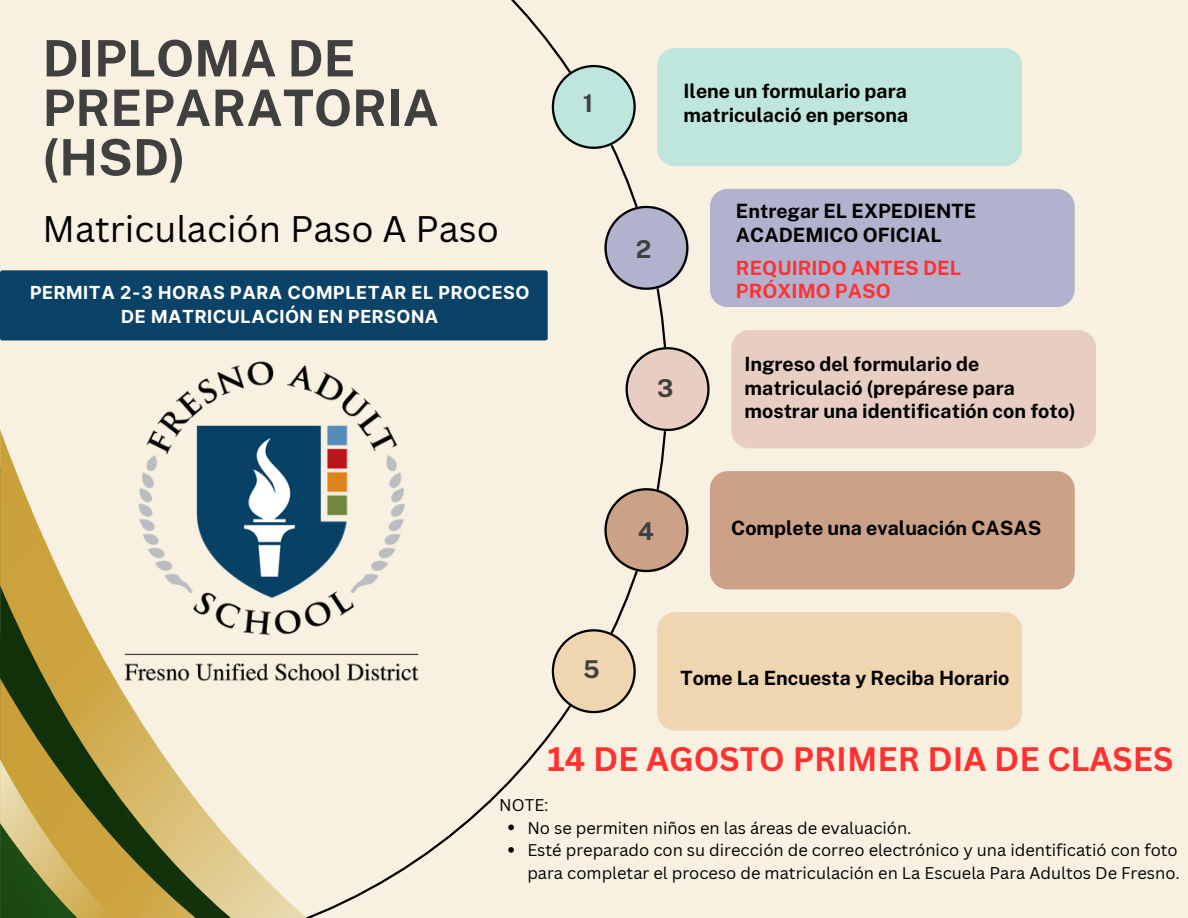
<style>
.page{position:relative;width:1188px;height:918px;background:#f8f1e2}
.page>*{position:absolute;margin:0;border:0;box-sizing:border-box;transform-origin:0 0}
.t1{font:700 50.25px/49.5px "Public Sans";color:#404040}
.t2{font:36px "Canva Sans";color:#000}
.t3{font:700 33px "Canva Sans";color:#ff3131}
.t4{font:700 24.6px "Public Sans";color:#404040}
.t5{font:700 19.65px/23.5px "Public Sans";color:#000}
.t6{font:700 19.65px/23.5px "Public Sans";color:#ff3131}
.t7{font:700 18px/24.8px "Inter";letter-spacing:.03em;color:#fff;text-align:center}
.t8{font:16.5px/22.5px "Canva Sans";color:#000}
</style>
<div class="page">
<div style="left:766px;top:612px;width:256px;height:118px;background:#efd6b1"></div>
<svg style="left:626px;top:347px;width:84px;height:82px"></svg>
<svg style="left:604px;top:206px;width:84px;height:84px"></svg>
<svg style="left:552px;top:65px;width:84px;height:84px"></svg>
<div style="left:766px;top:471px;width:308px;height:118px;background:#cba188"></div>
<div style="left:731px;top:330px;width:365px;height:118px;background:#e7cdc2"></div>
<div style="left:710px;top:189px;width:364px;height:118px;background:#b2b2cf"></div>
<div style="left:657px;top:48px;width:365px;height:118px;background:#bee6dc"></div>
<img style="left:157px;top:361px;width:232px;height:68px">
<div style="left:0;top:270px;width:548px;height:70px;background:#0b4267;border-radius:2px"></div>
<svg style="left:732px;top:471px;width:34px;height:207px;background:#dbba9e"></svg>
<div style="left:732px;top:678px;width:34px;height:53px;background:#efd6b1"></div>
<svg style="left:0;top:429px;width:732px;height:426px"></svg>
<svg style="left:0;top:760px;width:427px;height:158px"></svg>
<svg style="left:508px;top:825px;width:6px;height:5px"></svg>
<svg style="left:508px;top:847px;width:6px;height:6px"></svg>
<p class="t1" style="left:43px;top:33px;width:398px">DIPLOMA DE<br>PREPARATORIA (HSD)</p>
<p class="t2" style="left:43px;top:203px;width:458px">Matriculación Paso A Paso</p>
<p class="t7" style="left:30px;top:280px;width:501px">PERMITA 2-3 HORAS PARA COMPLETAR EL PROCESO<br>DE MATRICULACIÓN EN PERSONA</p>
<p class="t4" style="left:583px;top:89px;width:12px">1</p>
<p class="t5" style="left:684px;top:79px;width:226px">Ilene un formulario para matriculació en persona</p>
<p class="t4" style="left:636px;top:234px;width:17px">2</p>
<p class="t4" style="left:657px;top:374px;width:18px">3</p>
<p class="t4" style="left:638px;top:517px;width:18px">4</p>
<p class="t5" style="left:736px;top:199px;width:242px">Entregar EL EXPEDIENTE<br>ACADEMICO OFICIAL</p>
<p class="t6" style="left:736px;top:256px;width:227px">REQUIRIDO ANTES DEL<br>PRÓXIMO PASO</p>
<p class="t5" style="left:744px;top:352px;width:333px">Ingreso del formulario de matriculació (prepárese para mostrar una identificatión con foto)</p>
<p class="t5" style="left:731px;top:516px;width:312px">Complete una evaluación CASAS</p>
<p class="t4" style="left:583px;top:655px;width:18px">5</p>
<p class="t5" style="left:681px;top:666px;width:330px">Tome La Encuesta y Reciba Horario</p>
<p class="t3" style="left:547px;top:736px;width:627px">14 DE AGOSTO PRIMER DIA DE CLASES</p>
<p class="t8" style="left:499px;top:793px;width:51px">NOTE:</p>
<p class="t8" style="left:527px;top:816px;width:386px">No se permiten niños en las áreas de evaluación.</p>
<p class="t8" style="left:527px;top:838px;width:654px">Esté preparado con su dirección de correo electrónico y una identificatió con foto para completar el proceso de matriculación en La Escuela Para Adultos De Fresno.</p>
</div>
